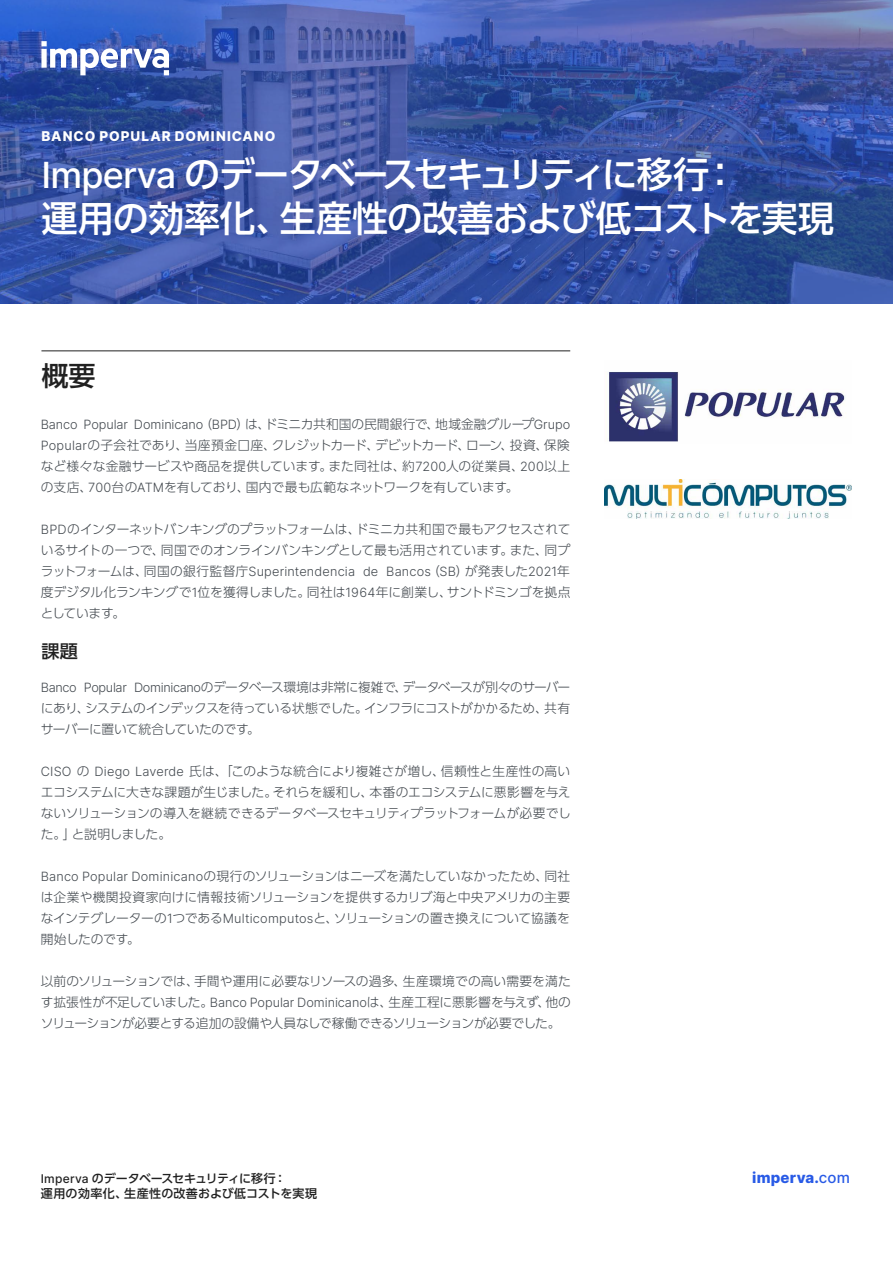
<style>
.page{position:relative;width:893px;height:1263px;background:#fff}
.page>*{position:absolute;margin:0;border:0;box-sizing:border-box;transform-origin:0 0}
.t1{font:500 36px/43.2px "UD Shin Go Pro";letter-spacing:-.045em;color:#fff}
.t2{font:500 27px "UD Shin Go Pro";color:#212121}
.t3{font:500 18px "UD Shin Go Pro";color:#212121}
.t4{font:800 15px "Inter";letter-spacing:.015em;color:#285ae6}
.t5{font:800 13.5px "Inter";letter-spacing:.075em;color:#fff}
.t6{font:300 12.75px/21px "UD Shin Go Pro";letter-spacing:-.02em;color:#43494f;text-align:justify}
.t7{font:300 12.75px "Inter";color:#43494f}
.t8{font:500 12px/14.4px "UD Shin Go Pro";color:#212121}
.s1{font-family:"Inter"}
.s2{font-family:"UD Shin Go Pro"}
.s3{font-weight:500}
</style>
<div class="page">
<img style="left:0;top:0;width:893px;height:303px">
<svg style="left:41px;top:41px;width:128px;height:34px"></svg>
<hr style="left:41px;top:350px;width:529px;height:1px;background:#212121">
<img style="left:604px;top:479px;width:247px;height:40px">
<img style="left:609px;top:372px;width:236px;height:70px">
<p class="t5" style="left:42px;top:126px;width:235px">BANCO POPULAR DOMINICANO</p>
<h1 class="t1" style="left:41px;top:152px;width:794px"><span class="s1">Imperva</span> のデータベースセキュリティに移行：<br>運用の効率化、生産性の改善および低コストを実現</h1>
<h2 class="t2" style="left:41px;top:354px;width:56px">概要</h2>
<p class="t7" style="left:41px;top:415px;width:531px">Banco Popular Dominicano<span class="s2">（</span>BPD<span class="s2">）は、ドミニカ共和国の民間銀行で、地域金融グループ</span>Grupo</p>
<p class="t6" style="left:41px;top:434px;width:531px"><span class="s1">Popular</span>の子会社であり、当座預金口座、クレジットカード、デビットカード、ローン、投資、保険など様々な金融サービスや商品を提供しています。また同社は、約<span class="s1">7200</span>人の従業員、<span class="s1">200</span>以上の支店、<span class="s1">700</span>台の<span class="s1">ATM</span>を有しており、国内で最も広範なネットワークを有しています。</p>
<p class="t6" style="left:41px;top:518px;width:531px"><span class="s1">BPD</span>のインターネットバンキングのプラットフォームは、ドミニカ共和国で最もアクセスされているサイトの一つで、同国でのオンラインバンキングとして最も活用されています。また、同プ</p>
<p class="t7" style="left:41px;top:562px;width:531px"><span class="s2">ラットフォームは、同国の銀行監督庁</span>Superintendencia de Bancos<span class="s2">（</span>SB<span class="s2">）が発表した</span>2021<span class="s2">年</span></p>
<p class="t6" style="left:41px;top:581px;width:531px">度デジタル化ランキングで<span class="s1">1</span>位を獲得しました。同社は<span class="s1">1964</span>年に創業し、サントドミンゴを拠点としています。</p>
<h3 class="t3" style="left:41px;top:637px;width:38px">課題</h3>
<p class="t6" style="left:41px;top:676px;width:531px"><span class="s1">Banco Popular Dominicano</span>のデータベース環境は非常に複雑で、データベースが別々のサーバーにあり、システムのインデックスを待っている状態でした。インフラにコストがかかるため、共有サーバーに置いて統合していたのです。</p>
<p class="t6" style="left:41px;top:760px;width:532px"><span class="s1">CISO</span> の <span class="s1">Diego Laverde</span> 氏は、「このような統合により複雑さが増し、信頼性と生産性の高いエコシステムに大きな課題が生じました。それらを緩和し、本番のエコシステムに悪影響を与えないソリューションの導入を継続できるデータベースセキュリティプラットフォームが必要でした。」と説明しました。</p>
<p class="t6" style="left:41px;top:865px;width:531px"><span class="s1">Banco Popular Dominicano</span>の現行のソリューションはニーズを満たしていなかったため、同社は企業や機関投資家向けに情報技術ソリューションを提供するカリブ海と中央アメリカの主要なインテグレーターの<span class="s1">1</span>つである<span class="s1">Multicomputos</span>と、ソリューションの置き換えについて協議を開始したのです。</p>
<p class="t6" style="left:41px;top:970px;width:532px">以前のソリューションでは、手間や運用に必要なリソースの過多、生産環境での高い需要を満たす拡張性が不足していました。<span class="s1">Banco Popular Dominicano</span>は、生産工程に悪影響を与えず、他のソリューションが必要とする追加の設備や人員なしで稼働できるソリューションが必要でした。</p>
<p class="t8" style="left:41px;top:1171px;width:278px"><span class="s1">Imperva</span> のデータベースセキュリティに移行：<br>運用の効率化、生産性の改善および低コストを実現</p>
<p class="t4" style="left:752px;top:1167px;width:99px">imperva.<span class="s3">com</span></p>
</div>
